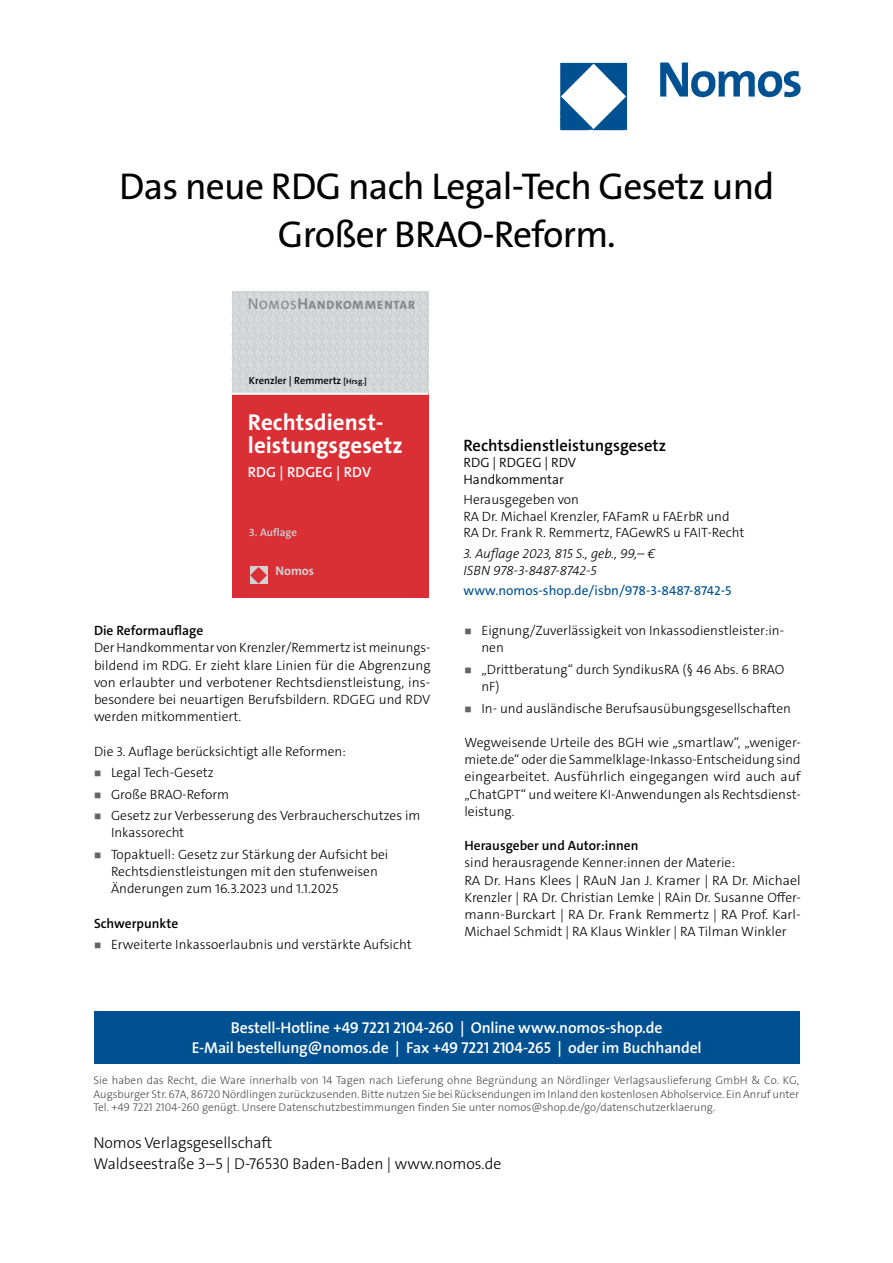
<style>
.page{position:relative;width:893px;height:1263px;background:#fff}
.page>*{position:absolute;margin:0;border:0;box-sizing:border-box;transform-origin:0 0}
.t1{font:37.5px/48px "The Sans Os F";letter-spacing:-.02em;color:#000;text-align:center}
.t2{font:700 22.95px/23px "The Sans C5";color:#fff}
.t3{font:600 16.5px "The Sans C5";color:#000}
.t4{font:600 15.75px/21px "The Sans Os F";letter-spacing:-.01em;color:#fff;text-align:center}
.t5{font:300 15.75px/21px "The Sans Os F";color:#000}
.t6{font:600 14.55px "The Sans C5";color:#fff}
.t7{font:300 13.5px/17.2px "The Sans C5";color:#000}
.t8{font:600 13.5px "The Sans C5";color:#000}
.t9{font:italic 300 13.5px/16.5px "The Sans C5";color:#000}
.t10{font:13.5px "The Sans C5";color:#005192}
.t11{font:300 13.5px/16.5px "The Sans C5";color:#000}
.t12{font:700 12.45px "The Sans C5";color:#d0d1d2}
.t13{font:800 12.15px "The Sans C5";letter-spacing:.085em;color:#87888a}
.t14{font:300 11.25px/13.5px "The Sans Os F";color:#4b4b4d;text-align:justify}
.t15{font:600 10.95px "The Sans C5";color:#d0d1d2}
.t16{font:600 10.5px "The Sans C5";color:#000}
.s1{font-weight:400;font-size:15.6px}
.s2{font-weight:600}
.s3{font-weight:700;font-size:15.6px}
.s4{font-size:8.1px}
</style>
<div class="page">
<img style="left:559px;top:62px;width:242px;height:69px">
<div style="left:94px;top:1011px;width:705px;height:52px;background:#005192"></div>
<img style="left:232px;top:291px;width:196px;height:102px">
<div style="left:232px;top:393px;width:196px;height:204px;background:#db2f36"></div>
<hr style="left:232px;top:393px;width:196px;height:2px;background:#fff">
<svg style="left:250px;top:567px;width:17px;height:17px"></svg>
<h1 class="t1" style="left:119px;top:163px;width:657px">Das neue RDG nach Legal-Tech Gesetz und<br>Großer BRAO-Reform.</h1>
<p class="t13" style="left:248px;top:297px;width:169px"><span class="s1">N</span><span class="s2">OMOS</span><span class="s3">H</span>ANDKOMMENTAR</p>
<p class="t16" style="left:249px;top:374px;width:119px">Krenzler | Remmertz <span class="s4">[Hrsg.]</span></p>
<h2 class="t2" style="left:248px;top:411px;width:156px">Rechtsdienst&shy;leistungsgesetz</h2>
<p class="t6" style="left:248px;top:463px;width:125px">RDG | RDGEG | RDV</p>
<p class="t15" style="left:249px;top:525px;width:50px">3. Auflage</p>
<p class="t12" style="left:275px;top:563px;width:40px">Nomos</p>
<p class="t8" style="left:94px;top:622px;width:111px">Die Reformauflage</p>
<p class="t7" style="left:94px;top:639px;width:338px;text-align:justify">Der Handkommentar von Krenzler/Remmertz ist meinungs&shy;bildend im RDG. Er zieht klare Linien für die Abgrenzung von erlaubter und verbotener Rechtsdienstleistung, ins&shy;besondere bei neuartigen Berufsbildern. RDGEG und RDV werden mitkommentiert.</p>
<p class="t7" style="left:111px;top:740px;width:311px;line-height:21.5px;text-indent:-17px">Die 3. Auflage berücksichtigt alle Reformen:<br>Legal Tech-Gesetz<br>Große BRAO-Reform<br>Gesetz zur Verbesserung des Verbraucherschutzes im</p>
<p class="t7" style="left:111px;top:822px;width:279px;line-height:21.5px">Inkassorecht<br>Topaktuell: Gesetz zur Stärkung der Aufsicht bei</p>
<p class="t7" style="left:111px;top:863px;width:268px">Rechtsdienstleistungen mit den stufenweisen<br>Änderungen zum 16.3.2023 und 1.1.2025</p>
<p class="t8" style="left:94px;top:914px;width:86px">Schwerpunkte</p>
<p class="t7" style="left:111px;top:936px;width:302px">Erweiterte Inkassoerlaubnis und verstärkte Aufsicht</p>
<p class="t3" style="left:463px;top:434px;width:204px">Rechtsdienstleistungsgesetz</p>
<p class="t11" style="left:463px;top:454px;width:114px">RDG | RDGEG | RDV<br>Handkommentar</p>
<p class="t7" style="left:463px;top:492px;width:282px;line-height:16.5px">Herausgegeben von<br>RA Dr. Michael Krenzler, FAFamR u FAErbR und<br>RA Dr. Frank R. Remmertz, FAGewRS u FAIT-Recht</p>
<p class="t9" style="left:463px;top:545px;width:193px">3. Auflage 2023, 815 S., geb., 99,– €<br>ISBN 978-3-8487-8742-5</p>
<p class="t10" style="left:463px;top:582px;width:270px">www.nomos-shop.de/isbn/978-3-8487-8742-5</p>
<p class="t7" style="left:481px;top:622px;width:304px">Eignung/Zuverlässigkeit von Inkassodienstleister:in&shy;nen</p>
<p class="t7" style="left:481px;top:661px;width:305px">„Drittberatung“ durch SyndikusRA (§ 46 Abs. 6 BRAO nF)</p>
<p class="t7" style="left:481px;top:699px;width:311px">In- und ausländische Berufsausübungsgesellschaften</p>
<p class="t7" style="left:464px;top:734px;width:338px;text-align:justify">Wegweisende Urteile des BGH wie „smartlaw“, „weniger&shy;miete.de“ oder die Sammelklage-Inkasso-Entscheidung sind eingearbeitet. Ausführlich eingegangen wird auch auf „ChatGPT“ und weitere KI-Anwendungen als Rechtsdienst&shy;leistung.</p>
<p class="t8" style="left:464px;top:837px;width:176px">Herausgeber und Autor:innen</p>
<p class="t7" style="left:464px;top:854px;width:338px">sind herausragende Kenner:innen der Materie:<br>RA Dr. Hans Klees | RAuN Jan J. Kramer | RA Dr. Michael Krenzler | RA Dr. Christian Lemke | RAin Dr. Susanne Offer&shy;mann-Burckart | RA Dr. Frank Remmertz | RA Prof. Karl-Michael Schmidt | RA Klaus Winkler | RA Tilman Winkler</p>
<p class="t4" style="left:192px;top:1017px;width:511px">Bestell-Hotline +49 7221 2104-260 | Online www.nomos-shop.de<br>E-Mail bestellung@nomos.de | Fax +49 7221 2104-265 | oder im Buchhandel</p>
<p class="t14" style="left:94px;top:1074px;width:707px">Sie haben das Recht, die Ware innerhalb von 14 Tagen nach Lieferung ohne Begründung an Nördlinger Verlagsauslieferung GmbH &amp; Co. KG, Augsburger Str. 67A, 86720 Nördlingen zurückzusenden. Bitte nutzen Sie bei Rücksendungen im Inland den kostenlosen Abholservice. Ein Anruf unter Tel. +49 7221 2104-260 genügt. Unsere Datenschutzbestimmungen finden Sie unter nomos@shop.de/go/datenschutzerklaerung.</p>
<p class="t5" style="left:94px;top:1133px;width:409px">Nomos Verlagsgesellschaft<br>Waldseestraße 3–5 | D-76530 Baden-Baden | www.nomos.de</p>
</div>
